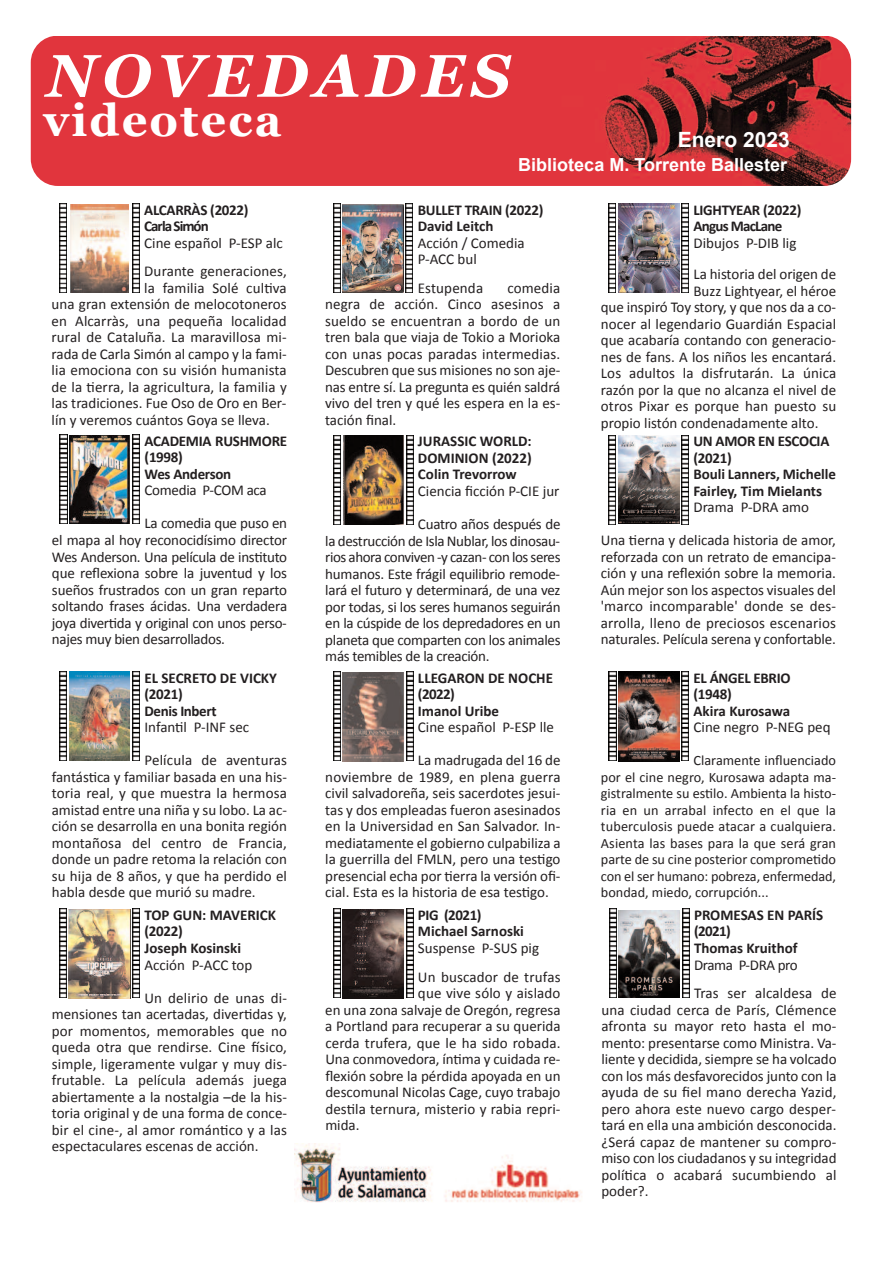
<style>
.page{position:relative;width:893px;height:1263px;background:#fff}
.page>*{position:absolute;margin:0;border:0;box-sizing:border-box;transform-origin:0 0}
.t1{font:italic 700 60px "Georgia";letter-spacing:.1em;color:#fff}
.t2{font:700 45px "Georgia";letter-spacing:.05em;color:#fff}
.t3{font:700 21px "Arial";color:#fff}
.t4{font:700 18px "Arial";color:#fff}
.t5{font:15px/16.5px "Calibri";color:#231f20;text-align:justify}
.t6{font:700 15px/16.5px "Calibri";letter-spacing:-.01em;color:#231f20}
.t7{font:700 15px/16.5px "Calibri";letter-spacing:-.03em;color:#231f20}
.t8{font:15px "Calibri";letter-spacing:-.02em;color:#231f20}
.t9{font:14.25px/16.5px "Calibri";letter-spacing:-.01em;color:#231f20;text-align:justify}
</style>
<div class="page">
<img style="left:31px;top:36px;width:820px;height:150px;border-radius:27px">
<svg style="left:59px;top:203px;width:1px;height:90px"></svg>
<img style="left:60px;top:203px;width:7px;height:90px">
<svg style="left:139px;top:203px;width:1px;height:90px"></svg>
<img style="left:132px;top:203px;width:7px;height:90px">
<img style="left:60px;top:435px;width:7px;height:89px">
<svg style="left:132px;top:435px;width:1px;height:89px"></svg>
<img style="left:133px;top:435px;width:7px;height:89px">
<svg style="left:340px;top:909px;width:1px;height:89px"></svg>
<img style="left:333px;top:909px;width:7px;height:89px">
<img style="left:406px;top:909px;width:7px;height:89px">
<svg style="left:616px;top:909px;width:1px;height:89px"></svg>
<img style="left:609px;top:909px;width:7px;height:89px">
<img style="left:682px;top:909px;width:7px;height:89px">
<svg style="left:340px;top:435px;width:1px;height:89px"></svg>
<img style="left:333px;top:435px;width:7px;height:89px">
<img style="left:406px;top:435px;width:7px;height:89px">
<svg style="left:340px;top:203px;width:1px;height:90px"></svg>
<img style="left:333px;top:203px;width:7px;height:90px">
<svg style="left:405px;top:203px;width:1px;height:90px"></svg>
<img style="left:406px;top:203px;width:7px;height:90px">
<svg style="left:608px;top:203px;width:1px;height:90px"></svg>
<img style="left:609px;top:203px;width:7px;height:90px">
<img style="left:681px;top:203px;width:8px;height:90px">
<svg style="left:340px;top:671px;width:1px;height:89px"></svg>
<img style="left:333px;top:671px;width:7px;height:89px">
<img style="left:406px;top:671px;width:7px;height:89px">
<img style="left:609px;top:671px;width:7px;height:89px">
<svg style="left:681px;top:671px;width:1px;height:89px"></svg>
<img style="left:682px;top:671px;width:7px;height:89px">
<svg style="left:59px;top:671px;width:1px;height:89px"></svg>
<img style="left:60px;top:671px;width:7px;height:89px">
<img style="left:132px;top:671px;width:8px;height:89px">
<svg style="left:59px;top:909px;width:1px;height:89px"></svg>
<img style="left:60px;top:909px;width:7px;height:89px">
<img style="left:132px;top:909px;width:8px;height:89px">
<img style="left:294px;top:1144px;width:288px;height:59px">
<svg style="left:608px;top:435px;width:1px;height:89px"></svg>
<img style="left:609px;top:435px;width:7px;height:89px">
<img style="left:681px;top:435px;width:8px;height:89px">
<img style="left:70px;top:204px;width:58px;height:89px">
<img style="left:619px;top:435px;width:61px;height:88px">
<img style="left:618px;top:672px;width:61px;height:89px">
<img style="left:343px;top:672px;width:61px;height:89px">
<img style="left:69px;top:909px;width:61px;height:90px">
<img style="left:343px;top:909px;width:61px;height:90px">
<img style="left:619px;top:910px;width:61px;height:88px">
<img style="left:69px;top:671px;width:61px;height:90px">
<img style="left:344px;top:435px;width:59px;height:89px">
<svg style="left:69px;top:523px;width:60px;height:1px"></svg>
<img style="left:69px;top:435px;width:60px;height:88px">
<img style="left:618px;top:203px;width:61px;height:90px">
<img style="left:342px;top:204px;width:61px;height:89px">
<h1 class="t1" style="left:46px;top:42px;width:465px">NOVEDADES</h1>
<h2 class="t2" style="left:44px;top:95px;width:239px">videoteca</h2>
<h3 class="t3" style="left:678px;top:128px;width:114px">Enero 2023</h3>
<p class="t4" style="left:518px;top:155px;width:270px">Biblioteca M. Torrente Ballester</p>
<p class="t6" style="left:144px;top:203px;width:106px">ALCARRÀS (2022)<br>Carla Simón</p>
<p class="t5" style="left:144px;top:230px;width:144px;line-height:28.5px">Cine español P-ESP alc<br>Durante generaciones,</p>
<p class="t5" style="left:52px;top:281px;width:237px;text-indent:93px">la familia Solé cultiva una gran extensión de melocotoneros en Alcarràs, una pequeña localidad rural de Cataluña. La maravillosa mi&shy;rada de Carla Simón al campo y la fami&shy;lia emociona con su visión humanista de la tierra, la agricultura, la familia y las tradiciones. Fue Oso de Oro en Ber&shy;lín y veremos cuántos Goya se lleva.</p>
<p class="t6" style="left:145px;top:434px;width:144px">ACADEMIA RUSHMORE (1998)<br>Wes Anderson</p>
<p class="t8" style="left:145px;top:484px;width:124px">Comedia P-COM aca</p>
<p class="t5" style="left:52px;top:516px;width:237px;text-indent:93px">La comedia que puso en el mapa al hoy reconocidísimo director Wes Anderson. Una película de instituto que reflexiona sobre la juventud y los sueños frustrados con un gran reparto soltando frases ácidas. Una verdadera joya divertida y original con unos perso&shy;najes muy bien desarrollados.</p>
<p class="t6" style="left:144px;top:670px;width:134px">EL SECRETO DE VICKY (2021)<br>Denis Inbert</p>
<p class="t5" style="left:144px;top:720px;width:106px">Infantil P-INF sec</p>
<p class="t5" style="left:52px;top:753px;width:237px;text-indent:93px">Película de aventuras fantástica y familiar basada en una his&shy;toria real, y que muestra la hermosa amistad entre una niña y su lobo. La ac&shy;ción se desarrolla en una bonita región montañosa del centro de Francia, donde un padre retoma la relación con su hija de 8 años, y que ha perdido el habla desde que murió su madre.</p>
<p class="t6" style="left:144px;top:908px;width:133px">TOP GUN: MAVERICK (2022)<br>Joseph Kosinski</p>
<p class="t5" style="left:144px;top:957px;width:109px">Acción P-ACC top</p>
<p class="t5" style="left:52px;top:990px;width:237px;text-indent:93px">Un delirio de unas di&shy;mensiones tan acertadas, divertidas y, por momentos, memorables que no queda otra que rendirse. Cine físico, simple, ligeramente vulgar y muy dis&shy;frutable. La película además juega abiertamente a la nostalgia –de la his&shy;toria original y de una forma de conce&shy;bir el cine-, al amor romántico y a las espectaculares escenas de acción.</p>
<p class="t6" style="left:418px;top:203px;width:127px">BULLET TRAIN (2022)<br>David Leitch</p>
<p class="t5" style="left:418px;top:236px;width:109px">Acción / Comedia<br>P-ACC bul</p>
<p class="t5" style="left:418px;top:281px;width:67px">Estupenda</p>
<p class="t5" style="left:325px;top:281px;width:237px;text-indent:182px">comedia negra de acción. Cinco asesinos a sueldo se encuentran a bordo de un tren bala que viaja de Tokio a Morioka con unas pocas paradas intermedias.<br>Descubren que sus misiones no son aje&shy;nas entre sí. La pregunta es quién saldrá vivo del tren y qué les espera en la es&shy;tación final.</p>
<p class="t6" style="left:418px;top:434px;width:115px;text-align:justify">JURASSIC WORLD:<br>DOMINION (2022)<br>Colin Trevorrow</p>
<p class="t5" style="left:418px;top:484px;width:143px">Ciencia ficción P-CIE jur</p>
<p class="t5" style="left:325px;top:517px;width:237px;text-indent:93px">Cuatro años después de la destrucción de Isla Nublar, los dinosau&shy;rios ahora conviven -y cazan- con los seres humanos. Este frágil equilibrio remode&shy;lará el futuro y determinará, de una vez por todas, si los seres humanos seguirán en la cúspide de los depredadores en un planeta que comparten con los animales más temibles de la creación.</p>
<p class="t6" style="left:418px;top:670px;width:137px">LLEGARON DE NOCHE (2022)<br>Imanol Uribe</p>
<p class="t5" style="left:418px;top:720px;width:138px">Cine español P-ESP lle</p>
<p class="t5" style="left:325px;top:753px;width:237px;text-indent:93px">La madrugada del 16 de noviembre de 1989, en plena guerra civil salvadoreña, seis sacerdotes jesui&shy;tas y dos empleadas fueron asesinados en la Universidad en San Salvador. In&shy;mediatamente el gobierno culpabiliza a la guerrilla del FMLN, pero una testigo presencial echa por tierra la versión ofi&shy;cial. Esta es la historia de esa testigo.</p>
<p class="t6" style="left:418px;top:908px;width:107px">PIG (2021)<br>Michael Sarnoski</p>
<p class="t5" style="left:418px;top:935px;width:144px;line-height:28.5px">Suspense P-SUS pig<br>Un buscador de trufas</p>
<p class="t5" style="left:325px;top:986px;width:237px;text-indent:93px">que vive sólo y aislado en una zona salvaje de Oregón, regresa a Portland para recuperar a su querida cerda trufera, que le ha sido robada.<br>Una conmovedora, íntima y cuidada re&shy;flexión sobre la pérdida apoyada en un descomunal Nicolas Cage, cuyo trabajo destila ternura, misterio y rabia repri&shy;mida.</p>
<p class="t7" style="left:693px;top:203px;width:109px">LIGHTYEAR (2022)<br>Angus MacLane</p>
<p class="t5" style="left:693px;top:228px;width:144px;line-height:31.5px">Dibujos P-DIB lig<br>La historia del origen de</p>
<p class="t5" style="left:601px;top:284px;width:237px;text-indent:93px">Buzz Lightyear, el héroe que inspiró Toy story, y que nos da a co&shy;nocer al legendario Guardián Espacial que acabaría contando con generacio&shy;nes de fans. A los niños les encantará.<br>Los adultos la disfrutarán. La única razón por la que no alcanza el nivel de otros Pixar es porque han puesto su propio listón condenadamente alto.</p>
<p class="t6" style="left:693px;top:434px;width:144px">UN AMOR EN ESCOCIA (2021)<br>Bouli Lanners, Michelle<br>Fairley, Tim Mielants</p>
<p class="t5" style="left:693px;top:500px;width:117px">Drama P-DRA amo</p>
<p class="t5" style="left:601px;top:533px;width:237px">Una tierna y delicada historia de amor, reforzada con un retrato de emancipa&shy;ción y una reflexión sobre la memoria.<br>Aún mejor son los aspectos visuales del 'marco incomparable' donde se des&shy;arrolla, lleno de preciosos escenarios naturales. Película serena y confortable.</p>
<p class="t6" style="left:694px;top:670px;width:99px">EL ÁNGEL EBRIO (1948)<br>Akira Kurosawa</p>
<p class="t5" style="left:694px;top:720px;width:139px">Cine negro P-NEG peq</p>
<p class="t9" style="left:601px;top:753px;width:237px;text-indent:93px">Claramente influenciado por el cine negro, Kurosawa adapta ma&shy;gistralmente su estilo. Ambienta la histo&shy;ria en un arrabal infecto en el que la tuberculosis puede atacar a cualquiera.<br>Asienta las bases para la que será gran parte de su cine posterior comprometido con el ser humano: pobreza, enfermedad, bondad, miedo, corrupción...</p>
<p class="t6" style="left:694px;top:908px;width:131px">PROMESAS EN PARÍS (2021)<br>Thomas Kruithof</p>
<p class="t5" style="left:694px;top:951px;width:144px;line-height:28.5px">Drama P-DRA pro<br>Tras ser alcaldesa de</p>
<p class="t5" style="left:601px;top:1002px;width:237px">una ciudad cerca de París, Clémence afronta su mayor reto hasta el mo&shy;mento: presentarse como Ministra. Va&shy;liente y decidida, siempre se ha volcado con los más desfavorecidos junto con la ayuda de su fiel mano derecha Yazid, pero ahora este nuevo cargo desper&shy;tará en ella una ambición desconocida. ¿Será capaz de mantener su compro&shy;miso con los ciudadanos y su integridad política o acabará sucumbiendo al poder?.</p>
</div>
